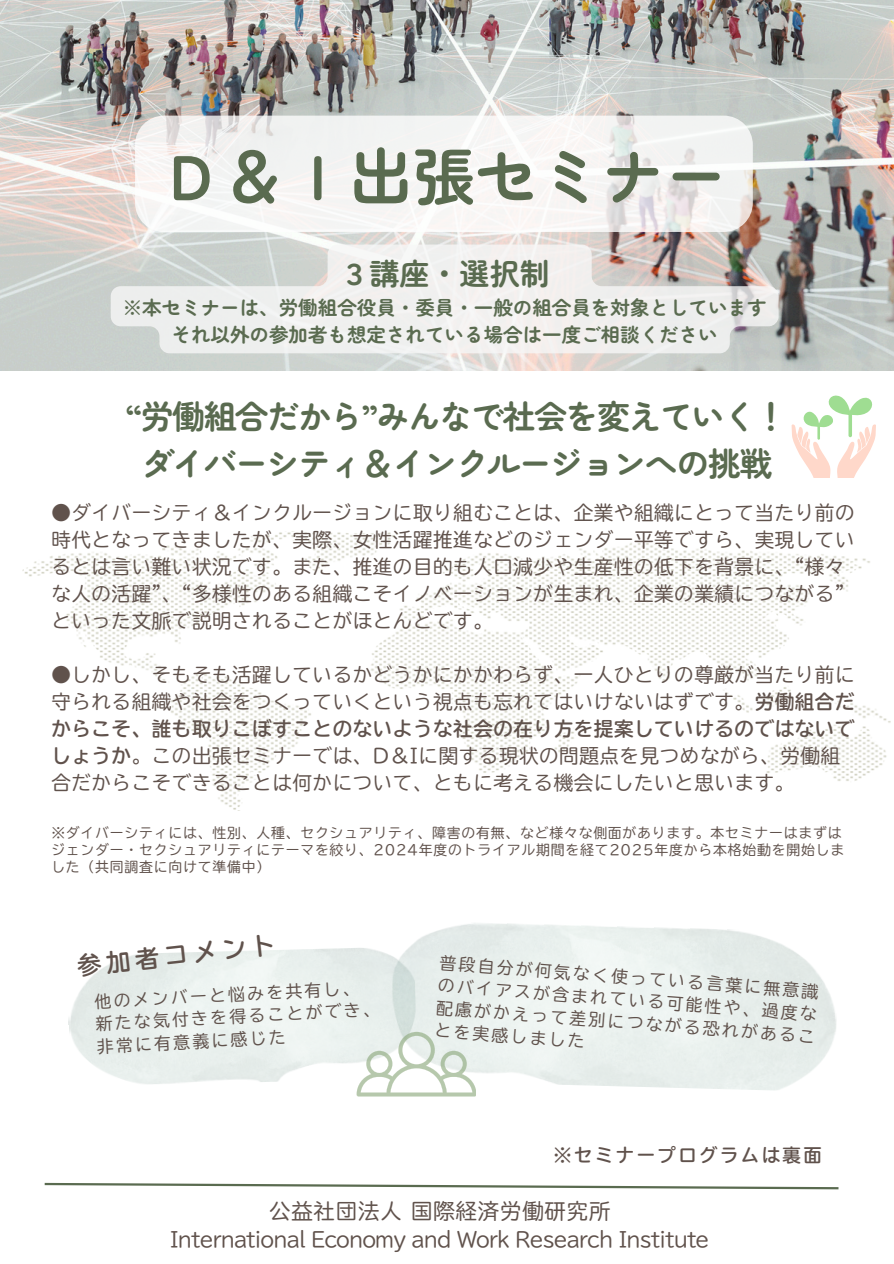
<style>
.page{position:relative;width:894px;height:1264px;background:#fff}
.page>*{position:absolute;margin:0;border:0;box-sizing:border-box;transform-origin:0 0}
.t1{font:700 63px "Zen Maru Gothic";color:#5a6b50}
.t2{font:700 33px/46.2px "Zen Maru Gothic";letter-spacing:-.045em;color:#5a6b50;text-align:center}
.t3{font:700 30px "Zen Maru Gothic";color:#5a6b50}
.t4{font:24.3px "UD Ga R Go NP B";color:#60524c}
.t5{font:21.3px "UD Ga R Go NP";letter-spacing:.04em;color:#60524c}
.t6{font:20.25px "UD Ga R Go NP";letter-spacing:-.04em;color:#60524c}
.t7{font:19.5px/27px "UD Ga R Go NP";letter-spacing:.03em;color:#60524c}
.t8{font:700 19.5px/27px "Zen Maru Gothic";color:#5a6b50;text-align:center}
.t9{font:18.3px "UD Ga R Go NP B";letter-spacing:.135em;color:#60524c}
.t10{font:16.8px/21.8px "UD Ga R Go NP";color:#60524c}
.t11{font:13.8px/16.8px "UD Ga R Go NP";letter-spacing:.06em;color:#60524c}
.s1{font-family:"UD Ga R Go NP B"}
</style>
<div class="page">
<img style="left:23px;top:531px;width:867px;height:279px">
<img style="left:0;top:0;width:893px;height:370px">
<svg style="left:356px;top:1031px;width:120px;height:65px"></svg>
<svg style="left:791px;top:395px;width:84px;height:82px"></svg>
<svg style="left:111px;top:244px;width:667px;height:109px;fill:#eeefee"></svg>
<svg style="left:135px;top:116px;width:617px;height:116px;fill:#f5f4f3"></svg>
<svg style="left:44px;top:1182px;width:795px;height:8px"></svg>
<h4 class="t1" style="left:160px;top:127px;width:568px">Ｄ＆Ｉ出張セミナー</h4>
<h6 class="t3" style="left:339px;top:250px;width:211px">３講座・選択制</h6>
<h6 class="t8" style="left:123px;top:293px;width:645px">※本セミナーは、労働組合役員・委員・一般の組合員を対象としていますそれ以外の参加者も想定されている場合は一度ご相談ください</h6>
<h5 class="t2" style="left:125px;top:392px;width:663px">“労働組合だから”みんなで社会を変えていく！ダイバーシティ＆インクルージョンへの挑戦</h5>
<p class="t7" style="left:51px;top:499px;width:804px">●ダイバーシティ＆インクルージョンに取り組むことは、企業や組織にとって当たり前の時代となってきましたが、実際、女性活躍推進などのジェンダー平等ですら、実現しているとは言い難い状況です。また、推進の目的も人口減少や生産性の低下を背景に、“様々な人の活躍”、“多様性のある組織こそイノベーションが生まれ、企業の業績につながる”といった文脈で説明されることがほとんどです。</p>
<h1 class="t7" style="left:51px;top:661px;width:804px">●しかし、そもそも活躍しているかどうかにかかわらず、一人ひとりの尊厳が当たり前に守られる組織や社会をつくっていくという視点も忘れてはいけないはずです。<span class="s1">労働組合だからこそ、誰も取りこぼすことのないような社会の在り方を提案していけるのではないでしょうか</span>。この出張セミナーでは、D＆Iに関する現状の問題点を見つめながら、労働組合だからこそできることは何かについて、ともに考える機会にしたいと思います。</h1>
<p class="t11" style="left:51px;top:824px;width:794px">※ダイバーシティには、性別、人種、セクシュアリティ、障害の有無、など様々な側面があります。本セミナーはまずはジェンダー・セクシュアリティにテーマを絞り、2024年度のトライアル期間を経て2025年度から本格始動を開始しました（共同調査に向けて準備中）</p>
<p class="t4" style="left:76px;top:953px;width:201px;rotate:-6deg">参加者コメント</p>
<h2 class="t10" style="left:94px;top:990px;width:267px;rotate:-3deg">他のメンバーと悩みを共有し、</h2>
<p class="t10" style="left:95px;top:1012px;width:286px;line-height:22.5px;rotate:-3deg">新たな気付きを得ることができ、非常に有意義に感じた</p>
<p class="t10" style="left:440px;top:952px;width:381px;rotate:4deg">普段自分が何気なく使っている言葉に無意識</p>
<p class="t10" style="left:436px;top:997px;width:381px;rotate:4deg">配慮がかえって差別につながる恐れがあることを実感しました</p>
<p class="t10" style="left:438px;top:975px;width:381px;rotate:4deg">のバイアスが含まれている可能性や、過度な</p>
<p class="t9" style="left:553px;top:1146px;width:270px">※セミナープログラムは裏面</p>
<h3 class="t5" style="left:269px;top:1200px;width:342px">公益社団法人国際経済労働研究所</h3>
<p class="t6" style="left:170px;top:1228px;width:540px">International Economy and Work Research Institute</p>
</div>
